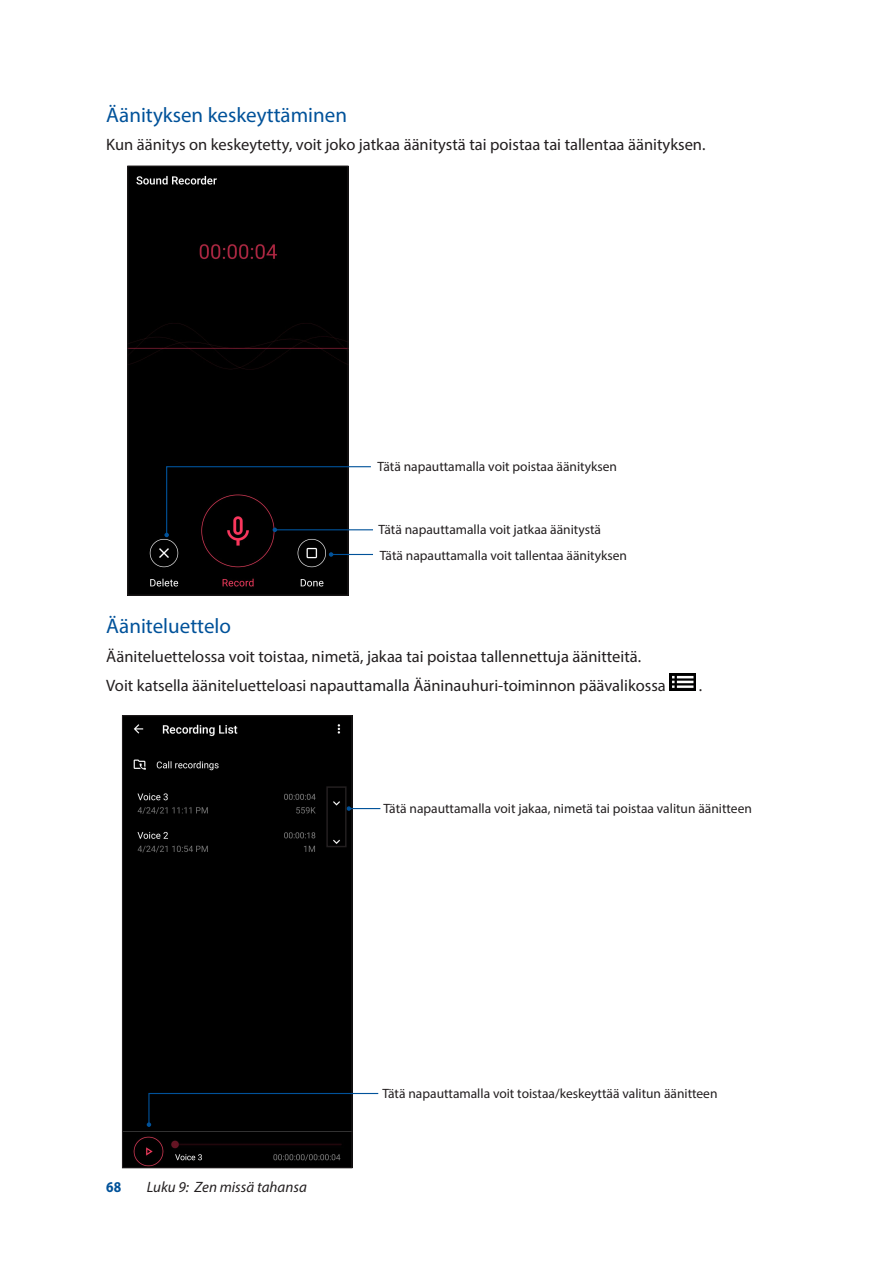
<style>
.page{position:relative;width:893px;height:1263px;background:#fff}
.page>*{position:absolute;margin:0;border:0;box-sizing:border-box;transform-origin:0 0}
.t1{font:21px "Myriad Pro";color:#01529a}
.t2{font:16.5px/29.2px "Myriad Pro";color:#231f20}
.t3{font:italic 15px "Myriad Pro";color:#231f20}
.t4{font:700 15px "Myriad Pro";color:#01529a;scale:.9 1}
.t5{font:13.5px/26.1px "Myriad Pro";color:#231f20}
</style>
<div class="page">
<img style="left:669px;top:673px;width:26px;height:18px">
<div style="left:130px;top:168px;width:216px;height:425px;background:#000"></div>
<div style="left:128px;top:166px;width:220px;height:429px;border:1px solid #231f20"></div>
<hr style="left:275px;top:529px;width:98px;height:1px;background:#01529a">
<hr style="left:331px;top:554px;width:42px;height:1px;background:#01529a">
<svg style="left:329px;top:552px;width:4px;height:5px"></svg>
<svg style="left:164px;top:466px;width:208px;height:71px;background:#1f1e21"></svg>
<div style="left:124px;top:717px;width:226px;height:449px;background:#000"></div>
<div style="left:122px;top:715px;width:230px;height:453px;border:1px solid #231f20"></div>
<svg style="left:147px;top:1092px;width:232px;height:35px;background:#1b1e21"></svg>
<hr style="left:349px;top:808px;width:31px;height:1px;background:#01529a">
<svg style="left:347px;top:806px;width:4px;height:5px"></svg>
<div style="left:326px;top:786px;width:21px;height:61px;border:2px solid #231f20"></div>
<p class="t1" style="left:106px;top:102px;width:242px">Äänityksen keskeyttäminen</p>
<p class="t2" style="left:106px;top:130px;width:601px">Kun äänitys on keskeytetty, voit joko jatkaa äänitystä tai poistaa tai tallentaa äänityksen.</p>
<p class="t5" style="left:378px;top:453px;width:241px">Tätä napauttamalla voit poistaa äänityksen</p>
<p class="t5" style="left:379px;top:516px;width:250px">Tätä napauttamalla voit jatkaa äänitystä<br>Tätä napauttamalla voit tallentaa äänityksen</p>
<p class="t1" style="left:106px;top:613px;width:126px">Ääniteluettelo</p>
<p class="t2" style="left:106px;top:641px;width:561px">Ääniteluettelossa voit toistaa, nimetä, jakaa tai poistaa tallennettuja äänitteitä.<br>Voit katsella ääniteluetteloasi napauttamalla Ääninauhuri-toiminnon päävalikossa</p>
<p class="t2" style="left:699px;top:670px;width:5px">.</p>
<p class="t5" style="left:383px;top:795px;width:370px">Tätä napauttamalla voit jakaa, nimetä tai poistaa valitun äänitteen</p>
<p class="t4" style="left:106px;top:1177px;width:18px">68</p>
<p class="t3" style="left:147px;top:1178px;width:162px">Luku 9: Zen missä tahansa</p>
<p class="t5" style="left:382px;top:1080px;width:337px">Tätä napauttamalla voit toistaa/keskeyttää valitun äänitteen</p>
</div>
